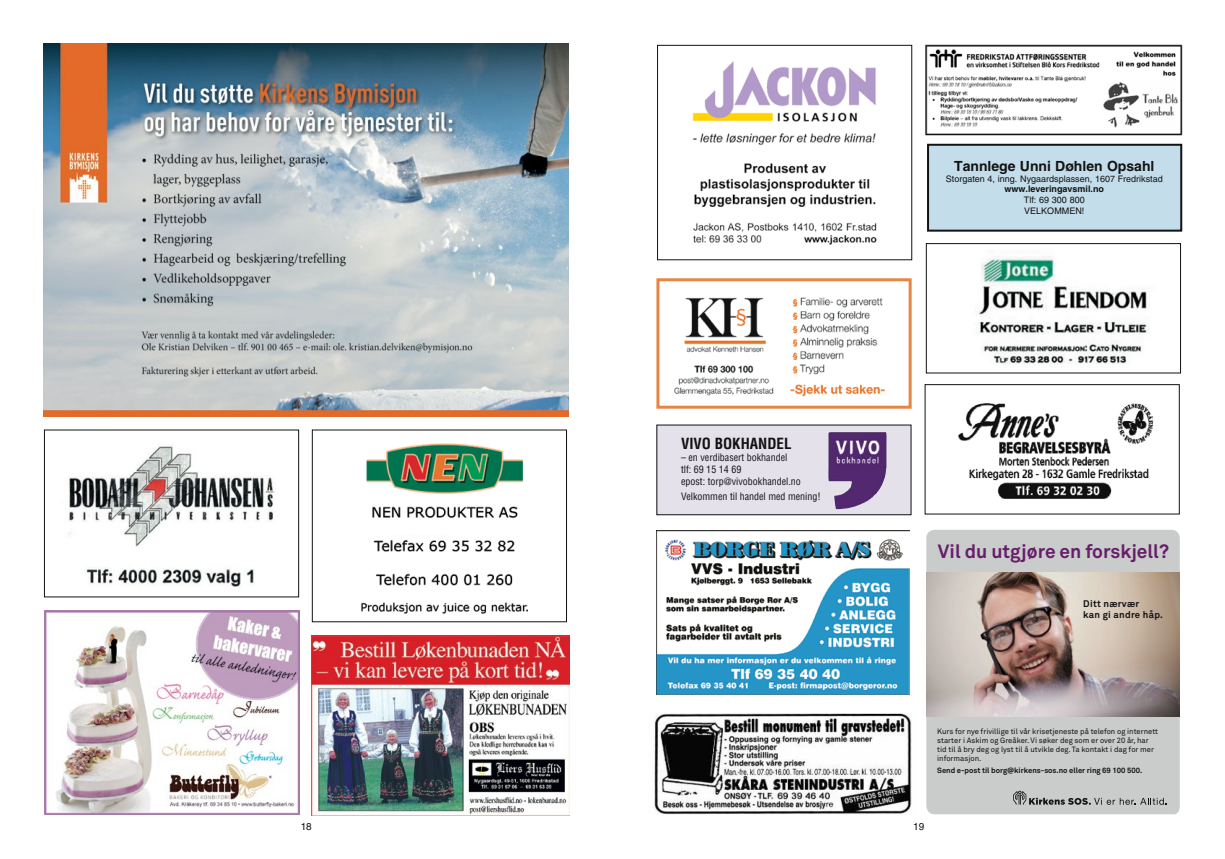
<style>
.page{position:relative;width:1225px;height:859px;background:#fff}
.page>*{position:absolute;margin:0;border:0;box-sizing:border-box;transform-origin:0 0}
.t1{font:700 19px "Akkurat";color:#671d6a}
.t2{font:700 condensed 15px "Helvetica";color:#121212}
.t3{font:700 14px "Helvetica";color:#121212}
.t4{font:condensed 10px/12px "Helvetica";color:#121212}
.t5{font:10px "Helvetica";color:#121212}
.t6{font:700 9.5px/11.4px "Akkurat";letter-spacing:.03em;color:#121212}
.t7{font:9px/10.8px "Helvetica";color:#121212}
.t8{font:700 9px "Helvetica";color:#121212}
.t9{font:7.6px/9.1px "Akkurat";color:#121212}
.t10{font:700 7.6px "Akkurat";color:#121212}
</style>
<div class="page">
<img style="left:692px;top:61px;width:185px;height:184px">
<div style="left:657px;top:45px;width:255px;height:215px;border:1px solid #121212"></div>
<img style="left:44px;top:610px;width:255px;height:204px">
<div style="left:926px;top:530px;width:253px;height:284px;background:#c9cccb"></div>
<img style="left:926px;top:573px;width:253px;height:143px">
<svg style="left:1013px;top:791px;width:154px;height:14px;background:#a7a9a8"></svg>
<img style="left:67px;top:445px;width:207px;height:142px">
<div style="left:44px;top:429px;width:255px;height:168px;border:1px solid #121212"></div>
<img style="left:958px;top:403px;width:196px;height:96px">
<div style="left:924px;top:384px;width:255px;height:130px;border:1px solid #121212"></div>
<img style="left:979px;top:256px;width:170px;height:108px">
<div style="left:926px;top:243px;width:255px;height:130px;border:1px solid #121212"></div>
<img style="left:361px;top:443px;width:167px;height:171px">
<div style="left:312px;top:429px;width:255px;height:193px;border:1px solid #121212"></div>
<img style="left:925px;top:44px;width:258px;height:92px">
<div style="left:927px;top:144px;width:255px;height:88px;background:#c4ddea;border:2px solid #121212"></div>
<img style="left:311px;top:636px;width:258px;height:180px">
<img style="left:44px;top:44px;width:524px;height:373px">
<img style="left:654px;top:713px;width:258px;height:102px">
<div style="left:657px;top:425px;width:254px;height:90px;background:#e4e1eb"></div>
<img style="left:828px;top:432px;width:59px;height:77px">
<div style="left:656px;top:424px;width:255px;height:91px;border:1px solid #121212"></div>
<img style="left:656px;top:531px;width:254px;height:164px">
<div style="left:656px;top:278px;width:255px;height:131px;border:3px solid #e98543"></div>
<img style="left:790px;top:297px;width:96px;height:100px">
<img style="left:674px;top:365px;width:100px;height:31px">
<img style="left:684px;top:297px;width:82px;height:56px">
<h3 class="t3" style="left:954px;top:157px;width:202px">Tannlege Unni Døhlen Opsahl</h3>
<p class="t7" style="left:946px;top:173px;width:218px">Storgaten 4, inng. Nygaardsplassen, 1607 Fredrikstad</p>
<p class="t8" style="left:1004px;top:184px;width:101px">www.leveringavsmil.no</p>
<p class="t7" style="left:1024px;top:195px;width:62px">Tlf: 69 300 800<br>VELKOMMEN!</p>
<h2 class="t2" style="left:681px;top:434px;width:112px">VIVO BOKHANDEL</h2>
<h3 class="t4" style="left:681px;top:452px;width:121px">– en verdibasert bokhandel<br>tlf: 69 15 14 69<br>epost: torp@vivobokhandel.no</h3>
<h3 class="t4" style="left:681px;top:490px;width:141px">Velkommen til handel med mening!</h3>
<h1 class="t1" style="left:938px;top:539px;width:232px">Vil du utgjøre en forskjell?</h1>
<p class="t6" style="left:1083px;top:598px;width:81px">Ditt nærvær<br>kan gi andre håp.</p>
<p class="t9" style="left:937px;top:727px;width:222px">Kurs for nye frivillige til vår krisetjeneste på telefon og internett starter i Askim og Greåker. Vi søker deg som er over 20 år, har tid til å bry deg og lyst til å utvikle deg. Ta kontakt i dag for mer informasjon.</p>
<p class="t10" style="left:937px;top:765px;width:207px">Send e-post til borg@kirkens-sos.no eller ring 69 100 500.</p>
<h3 class="t5" style="left:301px;top:820px;width:13px">18</h3>
<h3 class="t5" style="left:913px;top:820px;width:13px">19</h3>
</div>
